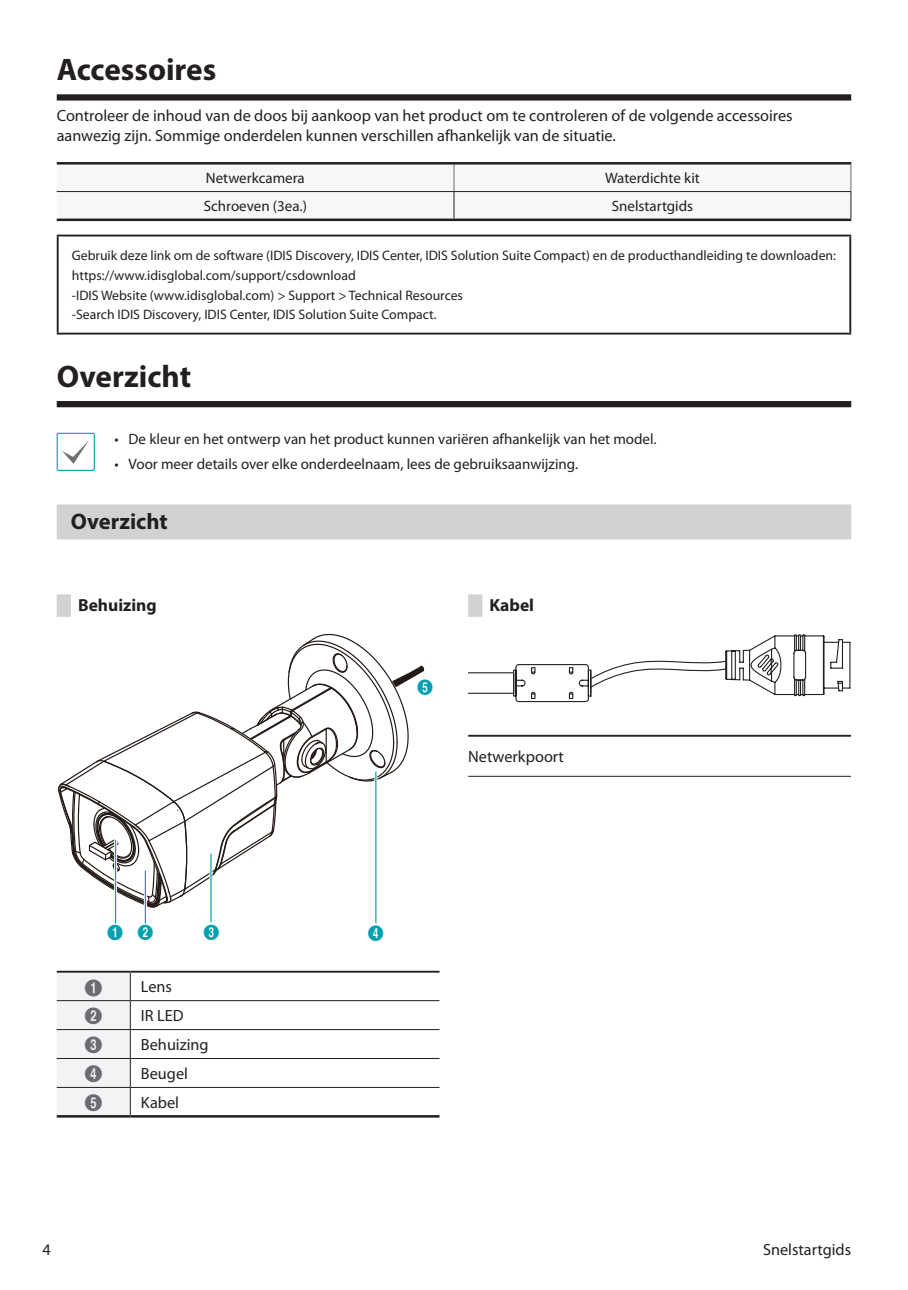
<style>
.page{position:relative;width:908px;height:1290px;background:#fff}
.page>*{position:absolute;margin:0;border:0;box-sizing:border-box;transform-origin:0 0}
.Heading1__12pt{font:700 31.25px "Myriad Pro";color:#231f20}
.Heading2__9pt{font:700 22.5px "Myriad Pro";color:#231f20}
.Heading3_-2단__7pt{font:700 17.5px "Myriad Pro";color:#231f20}
.Body_0__7pt__C{font:17.5px "Numberblackfilled";color:#6c6d70}
.Body_0__6_5pt{font:16.25px/20px "Myriad Pro";color:#231f20}
.Body_Font__6_5pt{font:16.25px "Myriad Pro";color:#231f20}
.t1{font:16px "Numberblackfilled";color:#00a0b0}
.Body_Font_6pt_C{font:15px "Myriad Pro";color:#231f20}
.Body_0__5_5pt{font:13.75px "Myriad Pro";color:#231f20}
</style>
<div class="page">
<div style="left:57px;top:94px;width:793px;height:7px;background:#231f20"></div>
<div style="left:57px;top:401px;width:793px;height:6px;background:#231f20"></div>
<div style="left:57px;top:504px;width:793px;height:35px;background:#d1d2d4"></div>
<svg style="left:57px;top:163px;width:794px;height:57px"></svg>
<hr style="left:57px;top:219px;width:397px;height:2px;background:#231f20">
<hr style="left:454px;top:219px;width:396px;height:2px;background:#231f20">
<hr style="left:57px;top:191px;width:397px;height:1px;background:#231f20">
<hr style="left:454px;top:191px;width:396px;height:1px;background:#231f20">
<hr style="left:57px;top:162px;width:397px;height:3px;background:#231f20">
<hr style="left:454px;top:162px;width:396px;height:3px;background:#231f20">
<hr style="left:57px;top:235px;width:793px;height:1px;background:#231f20">
<hr style="left:57px;top:236px;width:2px;height:97px;background:#231f20">
<hr style="left:849px;top:236px;width:1px;height:97px;background:#231f20">
<hr style="left:57px;top:333px;width:793px;height:1px;background:#231f20">
<div style="left:57px;top:433px;width:38px;height:38px;border:1px solid #00a0b0"></div>
<svg style="left:62px;top:440px;width:27px;height:24px"></svg>
<div style="left:57px;top:594px;width:14px;height:23px;background:#d1d2d4"></div>
<hr style="left:115px;top:840px;width:1px;height:83px;background:#00a0b0">
<hr style="left:145px;top:871px;width:1px;height:52px;background:#00a0b0">
<hr style="left:210px;top:854px;width:1px;height:68px;background:#00a0b0">
<hr style="left:375px;top:772px;width:1px;height:151px;background:#00a0b0">
<svg style="left:58px;top:633px;width:366px;height:275px"></svg>
<hr style="left:130px;top:1000px;width:309px;height:1px;background:#231f20">
<hr style="left:130px;top:1029px;width:309px;height:1px;background:#231f20">
<hr style="left:130px;top:1058px;width:309px;height:1px;background:#231f20">
<hr style="left:130px;top:1087px;width:309px;height:1px;background:#231f20">
<svg style="left:57px;top:972px;width:74px;height:143px"></svg>
<hr style="left:57px;top:971px;width:73px;height:1px;background:#231f20">
<hr style="left:130px;top:971px;width:309px;height:1px;background:#231f20">
<hr style="left:57px;top:1115px;width:73px;height:2px;background:#231f20">
<hr style="left:130px;top:1115px;width:309px;height:2px;background:#231f20">
<div style="left:468px;top:594px;width:14px;height:23px;background:#d1d2d4"></div>
<hr style="left:468px;top:693px;width:45px;height:1px;background:#231f20">
<hr style="left:468px;top:672px;width:45px;height:1px;background:#231f20">
<svg style="left:512px;top:634px;width:338px;height:69px"></svg>
<hr style="left:468px;top:735px;width:382px;height:2px;background:#231f20">
<hr style="left:468px;top:776px;width:382px;height:1px;background:#231f20">
<p class="Heading1__12pt" style="left:57px;top:49px;width:161px">Accessoires</p>
<p class="Body_0__6_5pt" style="left:57px;top:106px;width:737px">Controleer de inhoud van de doos bij aankoop van het product om te controleren of de volgende accessoires aanwezig zijn. Sommige onderdelen kunnen verschillen afhankelijk van de situatie.</p>
<p class="Body_Font_6pt_C" style="left:206px;top:169px;width:100px">Netwerkcamera</p>
<p class="Body_Font_6pt_C" style="left:604px;top:169px;width:96px">Waterdichte kit</p>
<p class="Body_Font_6pt_C" style="left:204px;top:197px;width:105px">Schroeven (3ea.)</p>
<p class="Body_Font_6pt_C" style="left:611px;top:197px;width:83px">Snelstartgids</p>
<p class="Body_0__5_5pt" style="left:72px;top:247px;width:765px">Gebruik deze link om de software (IDIS Discovery, IDIS Center, IDIS Solution Suite Compact) en de producthandleiding te downloaden:</p>
<p class="Body_0__5_5pt" style="left:72px;top:267px;width:285px">https://www.idisglobal.com/support/csdownload</p>
<p class="Body_0__5_5pt" style="left:72px;top:287px;width:392px">-IDIS Website (www.idisglobal.com) &gt; Support &gt; Technical Resources</p>
<p class="Body_0__5_5pt" style="left:72px;top:306px;width:366px">-Search IDIS Discovery, IDIS Center, IDIS Solution Suite Compact.</p>
<p class="Heading1__12pt" style="left:57px;top:356px;width:136px">Overzicht</p>
<p class="Body_Font_6pt_C" style="left:114px;top:429px;width:543px">• De kleur en het ontwerp van het product kunnen variëren afhankelijk van het model.</p>
<p class="Body_Font_6pt_C" style="left:114px;top:455px;width:465px">• Voor meer details over elke onderdeelnaam, lees de gebruiksaanwijzing.</p>
<p class="Heading2__9pt" style="left:71px;top:507px;width:98px">Overzicht</p>
<p class="Heading3_-2단__7pt" style="left:78px;top:594px;width:80px">Behuizing</p>
<p class="t1" style="left:416px;top:680px;width:18px">5</p>
<p class="Heading3_-2단__7pt" style="left:489px;top:594px;width:46px">Kabel</p>
<p class="Body_Font__6_5pt" style="left:468px;top:747px;width:97px">Netwerkpoort</p>
<p class="t1" style="left:107px;top:924px;width:48px">1 2</p>
<p class="t1" style="left:203px;top:924px;width:18px">3</p>
<p class="t1" style="left:367px;top:925px;width:18px">4</p>
<p class="Body_0__7pt__C" style="left:84px;top:979px;width:20px">1</p>
<p class="Body_Font__6_5pt" style="left:141px;top:977px;width:33px">Lens</p>
<p class="Body_0__7pt__C" style="left:84px;top:1008px;width:20px">2</p>
<p class="Body_Font__6_5pt" style="left:141px;top:1006px;width:44px">IR LED</p>
<p class="Body_0__7pt__C" style="left:84px;top:1036px;width:20px">3</p>
<p class="Body_Font__6_5pt" style="left:141px;top:1034px;width:69px">Behuizing</p>
<p class="Body_0__7pt__C" style="left:84px;top:1065px;width:20px">4</p>
<p class="Body_Font__6_5pt" style="left:141px;top:1063px;width:49px">Beugel</p>
<p class="Body_0__7pt__C" style="left:84px;top:1094px;width:20px">5</p>
<p class="Body_Font__6_5pt" style="left:141px;top:1092px;width:40px">Kabel</p>
<p class="Body_0__6_5pt" style="left:43px;top:1239px;width:10px">4</p>
<p class="Body_0__6_5pt" style="left:762px;top:1239px;width:90px">Snelstartgids</p>
</div>
